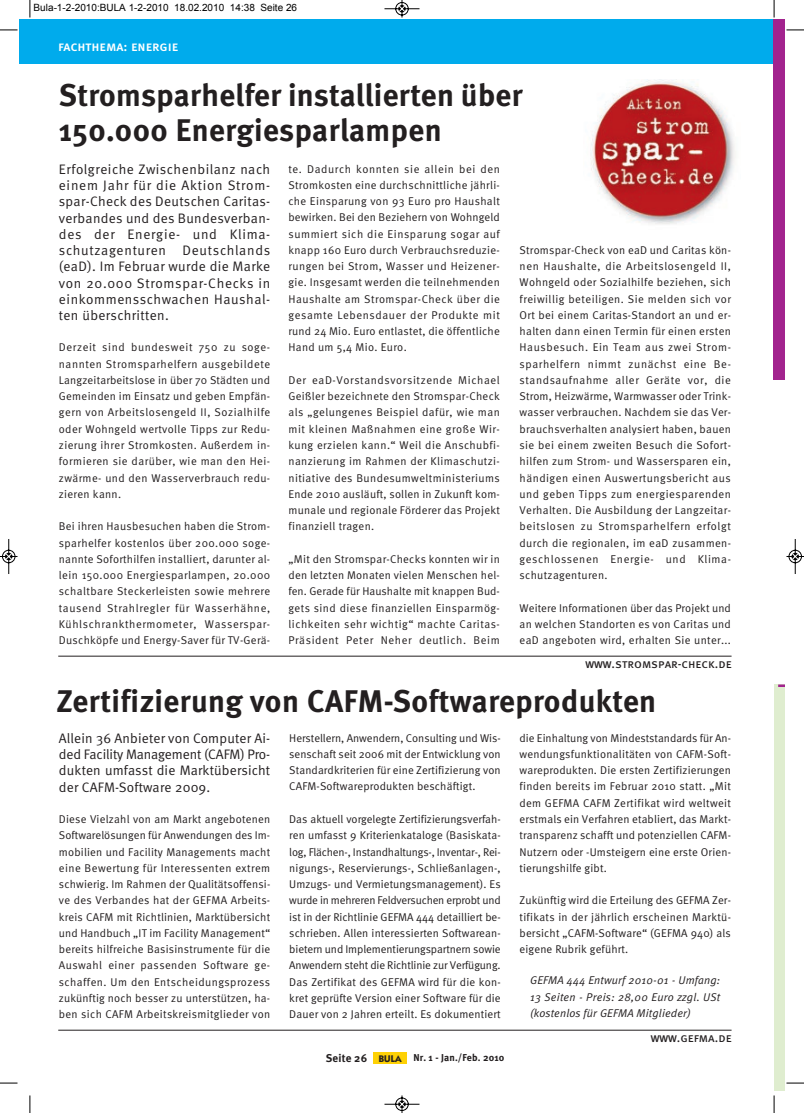
<style>
.page{position:relative;width:804px;height:1113px;background:#fff}
.page>*{position:absolute;margin:0;border:0;box-sizing:border-box;transform-origin:0 0}
.t1{font:700 31.25px/35px "Meta";letter-spacing:.01em;color:#231f20}
.t2{font:13.75px/16.2px "Meta Normal";letter-spacing:.015em;color:#231f20;text-align:justify}
.t3{font:13.75px "Meta Medium Caps";letter-spacing:-.005em;color:#fff}
.t4{font:12.5px "Meta Book Caps";color:#231f20}
.t5{font:11.25px/16.2px "Meta Normal";letter-spacing:.025em;color:#231f20;text-align:justify}
.t6{font:italic 11.25px/16.2px "Meta Normal";letter-spacing:.015em;color:#231f20;text-align:justify}
.t7{font:700 11.25px "Meta";letter-spacing:.015em;color:#231f20}
.t8{font:10px "Arial";color:#000}
.t9{font:700 10px "Meta";letter-spacing:.015em;color:#231f20}
</style>
<div class="page">
<hr style="left:58px;top:1029px;width:673px;height:1px;background:#231f20">
<hr style="left:58px;top:655px;width:673px;height:1px;background:#231f20">
<div style="left:19px;top:19px;width:756px;height:45px;background:#00abec"></div>
<div style="left:373px;top:1052px;width:34px;height:11px;background:#fed105"></div>
<div style="left:773px;top:19px;width:12px;height:361px;background:#a2238e"></div>
<div style="left:774px;top:684px;width:11px;height:406px;background:#dfedcf"></div>
<svg style="left:778px;top:684px;width:7px;height:2px"></svg>
<img style="left:590px;top:79px;width:146px;height:145px">
<svg style="left:30px;top:0;width:1px;height:18px"></svg>
<svg style="left:0;top:30px;width:18px;height:1px"></svg>
<svg style="left:774px;top:0;width:1px;height:18px"></svg>
<svg style="left:786px;top:30px;width:18px;height:1px"></svg>
<svg style="left:30px;top:1095px;width:1px;height:17px"></svg>
<svg style="left:0;top:1082px;width:18px;height:1px"></svg>
<svg style="left:774px;top:1095px;width:1px;height:17px"></svg>
<svg style="left:786px;top:1082px;width:18px;height:1px"></svg>
<svg style="left:384px;top:0;width:36px;height:18px"></svg>
<svg style="left:384px;top:1095px;width:36px;height:17px"></svg>
<svg style="left:0;top:539px;width:18px;height:35px"></svg>
<svg style="left:786px;top:539px;width:18px;height:35px"></svg>
<p class="t8" style="left:34px;top:2px;width:265px">Bula-1-2-2010:BULA 1-2-2010 18.02.2010 14:38 Seite 26</p>
<p class="t3" style="left:58px;top:42px;width:122px">fachthema: energie</p>
<h1 class="t1" style="left:59px;top:78px;width:465px">Stromsparhelfer installierten über<br>150.000 Energiesparlampen</h1>
<p class="t2" style="left:59px;top:162px;width:213px">Erfolgreiche Zwischenbilanz nach einem Jahr für die Aktion Strom&shy;spar-Check des Deutschen Caritas&shy;verbandes und des Bundesverban&shy;des der Energie- und Klima&shy;schutzagenturen Deutschlands (eaD). Im Februar wurde die Marke von 20.000 Stromspar-Checks in einkommensschwachen Haushal&shy;ten überschritten.</p>
<p class="t5" style="left:59px;top:340px;width:213px">Derzeit sind bundesweit 750 zu soge&shy;nannten Stromsparhelfern ausgebildete Langzeitarbeitslose in über 70 Städten und Gemeinden im Einsatz und geben Empfän&shy;gern von Arbeitslosengeld II, Sozialhilfe oder Wohngeld wertvolle Tipps zur Redu&shy;zierung ihrer Stromkosten. Außerdem in&shy;formieren sie darüber, wie man den Hei&shy;zwärme- und den Wasserverbrauch redu&shy;zieren kann.</p>
<p class="t5" style="left:59px;top:519px;width:213px">Bei ihren Hausbesuchen haben die Strom&shy;sparhelfer kostenlos über 200.000 soge&shy;nannte Soforthilfen installiert, darunter al&shy;lein 150.000 Energiesparlampen, 20.000 schaltbare Steckerleisten sowie mehrere tausend Strahlregler für Wasserhähne, Kühlschrankthermometer, Wasserspar-Duschköpfe und Energy-Saver für TV-Gerä-</p>
<p class="t5" style="left:288px;top:162px;width:213px">te. Dadurch konnten sie allein bei den Stromkosten eine durchschnittliche jährli&shy;che Einsparung von 93 Euro pro Haushalt bewirken. Bei den Beziehern von Wohngeld summiert sich die Einsparung sogar auf knapp 160 Euro durch Verbrauchsreduzie&shy;rungen bei Strom, Wasser und Heizener&shy;gie. Insgesamt werden die teilnehmenden Haushalte am Stromspar-Check über die gesamte Lebensdauer der Produkte mit rund 24 Mio. Euro entlastet, die öffentliche Hand um 5,4 Mio. Euro.</p>
<p class="t5" style="left:288px;top:373px;width:213px">Der eaD-Vorstandsvorsitzende Michael Geißler bezeichnete den Stromspar-Check als „gelungenes Beispiel dafür, wie man mit kleinen Maßnahmen eine große Wir&shy;kung erzielen kann.“ Weil die Anschubfi&shy;nanzierung im Rahmen der Klimaschutzi&shy;nitiative des Bundesumweltministeriums Ende 2010 ausläuft, sollen in Zukunft kom&shy;munale und regionale Förderer das Projekt finanziell tragen.</p>
<p class="t5" style="left:288px;top:552px;width:213px">„Mit den Stromspar-Checks konnten wir in den letzten Monaten vielen Menschen hel&shy;fen. Gerade für Haushalte mit knappen Bud&shy;gets sind diese finanziellen Einsparmög&shy;lichkeiten sehr wichtig“ machte Caritas-Präsident Peter Neher deutlich. Beim</p>
<p class="t5" style="left:520px;top:243px;width:213px">Stromspar-Check von eaD und Caritas kön&shy;nen Haushalte, die Arbeitslosengeld II, Wohngeld oder Sozialhilfe beziehen, sich freiwillig beteiligen. Sie melden sich vor Ort bei einem Caritas-Standort an und er&shy;halten dann einen Termin für einen ersten Hausbesuch. Ein Team aus zwei Strom&shy;sparhelfern nimmt zunächst eine Be&shy;standsaufnahme aller Geräte vor, die Strom, Heizwärme, Warmwasser oder Trink&shy;wasser verbrauchen. Nachdem sie das Ver&shy;brauchsverhalten analysiert haben, bauen sie bei einem zweiten Besuch die Sofort&shy;hilfen zum Strom- und Wassersparen ein, händigen einen Auswertungsbericht aus und geben Tipps zum energiesparenden Verhalten. Die Ausbildung der Langzeitar&shy;beitslosen zu Stromsparhelfern erfolgt durch die regionalen, im eaD zusammen&shy;geschlossenen Energie- und Klima&shy;schutzagenturen.</p>
<p class="t5" style="left:520px;top:600px;width:213px">Weitere Informationen über das Projekt und an welchen Standorten es von Caritas und eaD angeboten wird, erhalten Sie unter...</p>
<p class="t4" style="left:585px;top:659px;width:148px">www.stromspar-check.de</p>
<h1 class="t1" style="left:56px;top:683px;width:601px">Zertifizierung von CAFM-Softwareprodukten</h1>
<p class="t2" style="left:59px;top:731px;width:213px">Allein 36 Anbieter von Computer Ai&shy;ded Facility Management (CAFM) Pro&shy;dukten umfasst die Marktübersicht der CAFM-Software 2009.</p>
<p class="t5" style="left:59px;top:812px;width:213px">Diese Vielzahl von am Markt angebotenen Softwarelösungen für Anwendungen des Im&shy;mobilien und Facility Managements macht eine Bewertung für Interessenten extrem schwierig. Im Rahmen der Qualitätsoffensi&shy;ve des Verbandes hat der GEFMA Arbeits&shy;kreis CAFM mit Richtlinien, Marktübersicht und Handbuch „IT im Facility Management“ bereits hilfreiche Basisinstrumente für die Auswahl einer passenden Software ge&shy;schaffen. Um den Entscheidungsprozess zukünftig noch besser zu unterstützen, ha&shy;ben sich CAFM Arbeitskreismitglieder von</p>
<p class="t5" style="left:520px;top:730px;width:213px">die Einhaltung von Mindeststandards für An&shy;wendungsfunktionalitäten von CAFM-Soft&shy;wareprodukten. Die ersten Zertifizierungen finden bereits im Februar 2010 statt. „Mit dem GEFMA CAFM Zertifikat wird weltweit erstmals ein Verfahren etabliert, das Markt&shy;transparenz schafft und potenziellen CAFM-Nutzern oder -Umsteigern eine erste Orien&shy;tierungshilfe gibt.</p>
<p class="t5" style="left:520px;top:893px;width:213px">Zukünftig wird die Erteilung des GEFMA Zer&shy;tifikats in der jährlich erscheinen Marktü&shy;bersicht „CAFM-Software“ (GEFMA 940) als eigene Rubrik geführt.</p>
<p class="t6" style="left:530px;top:973px;width:192px">GEFMA 444 Entwurf 2010-01 - Umfang:<br>13 Seiten - Preis: 28,00 Euro zzgl. USt (kostenlos für GEFMA Mitglieder)</p>
<p class="t5" style="left:289px;top:730px;width:213px">Herstellern, Anwendern, Consulting und Wis&shy;senschaft seit 2006 mit der Entwicklung von Standardkriterien für eine Zertifizierung von CAFM-Softwareprodukten beschäftigt.</p>
<p class="t5" style="left:289px;top:812px;width:213px">Das aktuell vorgelegte Zertifizierungsverfah&shy;ren umfasst 9 Kriterienkataloge (Basiskata&shy;log, Flächen-, Instandhaltungs-, Inventar-, Rei&shy;nigungs-, Reservierungs-, Schließanlagen-, Umzugs- und Vermietungsmanagement). Es wurde in mehreren Feldversuchen erprobt und ist in der Richtlinie GEFMA 444 detailliert be&shy;schrieben. Allen interessierten Softwarean&shy;bietern und Implementierungspartnern sowie Anwendern steht die Richtlinie zur Verfügung.<br>Das Zertifikat des GEFMA wird für die kon&shy;kret geprüfte Version einer Software für die Dauer von 2 Jahren erteilt. Es dokumentiert</p>
<p class="t7" style="left:326px;top:1051px;width:43px">Seite 26</p>
<p class="t9" style="left:379px;top:1051px;width:127px"><sub>BULA</sub> Nr. 1 - Jan./Feb. 2010</p>
<p class="t4" style="left:651px;top:1033px;width:82px">www.gefma.de</p>
</div>
